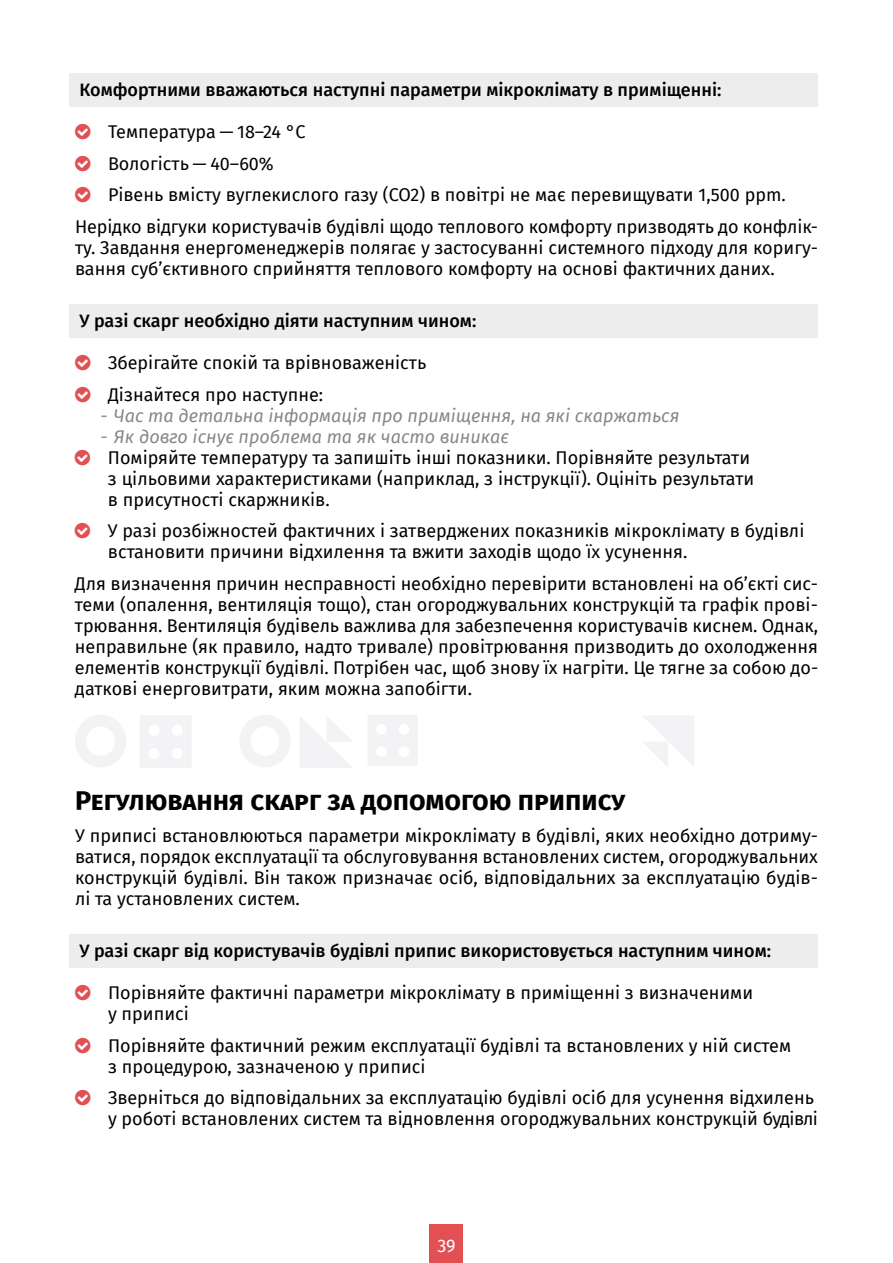
<style>
.page{position:relative;width:893px;height:1263px;background:#fff}
.page>*{position:absolute;margin:0;border:0;box-sizing:border-box;transform-origin:0 0}
.t1{font:700 27px "Fira Sans";color:#000}
.t2{font:18px/21px "Fira Sans";color:#000}
.t3{font:500 18px "Fira Sans";color:#000}
.t4{font:italic 18px "Fira Sans";color:#878787}
.t5{font:18px "Fira Sans";color:#fff}
</style>
<div class="page">
<div style="left:430px;top:1224px;width:33px;height:39px;background:#e25054"></div>
<div style="left:69px;top:73px;width:749px;height:34px;background:#ededed"></div>
<div style="left:69px;top:304px;width:749px;height:34px;background:#ededed"></div>
<div style="left:69px;top:934px;width:749px;height:34px;background:#ededed"></div>
<svg style="left:643px;top:716px;width:51px;height:51px"></svg>
<svg style="left:300px;top:717px;width:52px;height:51px"></svg>
<svg style="left:368px;top:715px;width:50px;height:50px"></svg>
<svg style="left:140px;top:716px;width:51px;height:52px"></svg>
<svg style="left:240px;top:715px;width:50px;height:52px"></svg>
<svg style="left:75px;top:715px;width:51px;height:52px"></svg>
<p class="t3" style="left:80px;top:75px;width:643px">Комфортними вважаються наступні параметри мікроклімату в приміщенні:</p>
<p class="t2" style="left:108px;top:121px;width:199px">Температура — 18–24 °C</p>
<p class="t2" style="left:108px;top:152px;width:167px">Вологість — 40–60%</p>
<p class="t2" style="left:108px;top:184px;width:679px">Рівень вмісту вуглекислого газу (CO2) в повітрі не має перевищувати 1,500 ppm.</p>
<p class="t2" style="left:75px;top:215px;width:744px">Нерідко відгуки користувачів будівлі щодо теплового комфорту призводять до конфлік-</p>
<p class="t2" style="left:75px;top:236px;width:744px">ту. Завдання енергоменеджерів полягає у застосуванні системного підходу для коригу&shy;вання суб’єктивного сприйняття теплового комфорту на основі фактичних даних.</p>
<p class="t3" style="left:79px;top:306px;width:398px">У разі скарг необхідно діяти наступним чином:</p>
<p class="t2" style="left:108px;top:347px;width:320px;line-height:31.5px">Зберігайте спокій та врівноваженість<br>Дізнайтеся про наступне:</p>
<p class="t4" style="left:100px;top:402px;width:581px">- Час та детальна інформація про приміщення, на які скаржаться</p>
<p class="t4" style="left:100px;top:423px;width:410px">- Як довго існує проблема та як часто виникає</p>
<p class="t2" style="left:108px;top:446px;width:648px">Поміряйте температуру та запишіть інші показники. Порівняйте результати з цільовими характеристиками (наприклад, з інструкції). Оцініть результати в присутності скаржників.</p>
<p class="t2" style="left:108px;top:520px;width:698px">У разі розбіжностей фактичних і затверджених показників мікроклімату в будівлі встановити причини відхилення та вжити заходів щодо їх усунення.</p>
<p class="t2" style="left:75px;top:572px;width:745px;text-align:justify">Для визначення причин несправності необхідно перевірити встановлені на об’єкті сис&shy;теми (опалення, вентиляція тощо), стан огороджувальних конструкцій та графік прові&shy;трювання. Вентиляція будівель важлива для забезпечення користувачів киснем. Однак, неправильне (як правило, надто тривале) провітрювання призводить до охолодження елементів конструкції будівлі. Потрібен час, щоб знову їх нагріти. Це тягне за собою до&shy;даткові енерговитрати, яким можна запобігти.</p>
<h1 class="t1" style="left:75px;top:778px;width:552px">Регулювання скарг за допомогою припису</h1>
<p class="t2" style="left:75px;top:824px;width:744px;text-align:justify">У приписі встановлюються параметри мікроклімату в будівлі, яких необхідно дотриму&shy;ватися, порядок експлуатації та обслуговування встановлених систем, огороджувальних конструкцій будівлі. Він також призначає осіб, відповідальних за експлуатацію будів&shy;лі та установлених систем.</p>
<p class="t3" style="left:80px;top:936px;width:693px">У разі скарг від користувачів будівлі припис використовується наступним чином:</p>
<p class="t2" style="left:108px;top:982px;width:647px">Порівняйте фактичні параметри мікроклімату в приміщенні з визначеними у приписі</p>
<p class="t2" style="left:108px;top:1034px;width:685px">Порівняйте фактичний режим експлуатації будівлі та встановлених у ній систем з процедурою, зазначеною у приписі</p>
<p class="t2" style="left:108px;top:1087px;width:711px">Зверніться до відповідальних за експлуатацію будівлі осіб для усунення відхилень у роботі встановлених систем та відновлення огороджувальних конструкцій будівлі</p>
<p class="t5" style="left:437px;top:1232px;width:20px">39</p>
</div>
